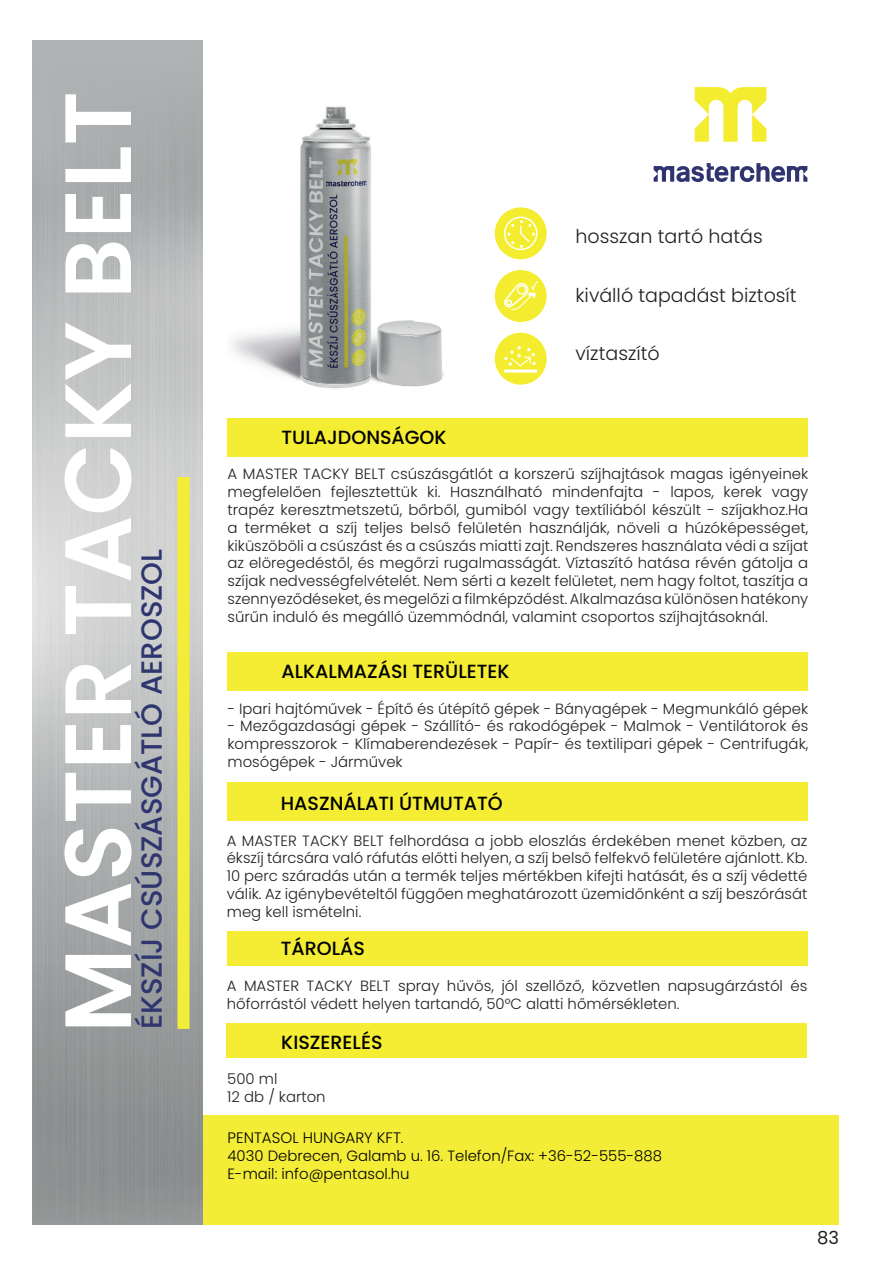
<style>
.page{position:relative;width:893px;height:1268px;background:#fff}
.page>*{position:absolute;margin:0;border:0;box-sizing:border-box;transform-origin:0 0}
.t1{font:600 93.9px "Poppins";color:#fff}
.t2{font:500 29.1px "Poppins";color:#2e356f}
.t3{font:500 19.05px "Poppins";color:#000001}
.t4{font:300 19.05px "Poppins";color:#231f20}
.t5{font:18px "Poppins";color:#231f20}
.t6{font:300 15.15px "Poppins";color:#000001}
.t7{font:300 14.85px/17.9px "Poppins";color:#231f20;text-align:justify}
.t8{font:300 14.85px/17.9px "Poppins";color:#000001}
</style>
<div class="page">
<div style="left:32px;top:1114px;width:807px;height:110px;background:#f4ed37"></div>
<div style="left:227px;top:418px;width:581px;height:38px;background:#f4ed33"></div>
<div style="left:227px;top:652px;width:581px;height:38px;background:#f4ed33"></div>
<img style="left:32px;top:40px;width:170px;height:1184px">
<div style="left:178px;top:477px;width:12px;height:551px;background:#f4ed37"></div>
<img style="left:232px;top:106px;width:212px;height:283px">
<div style="left:227px;top:782px;width:581px;height:38px;background:#f4ed33"></div>
<div style="left:227px;top:930px;width:580px;height:35px;background:#f4ed33"></div>
<svg style="left:695px;top:87px;width:71px;height:55px"></svg>
<svg style="left:654px;top:163px;width:153px;height:19px"></svg>
<div style="left:495px;top:207px;width:52px;height:52px;background:#f4ed2f;border-radius:50%"></div>
<svg style="left:504px;top:216px;width:33px;height:34px"></svg>
<div style="left:495px;top:270px;width:52px;height:52px;background:#f4ed2f;border-radius:50%"></div>
<svg style="left:504px;top:281px;width:34px;height:30px"></svg>
<div style="left:495px;top:332px;width:52px;height:52px;background:#f4ed2f;border-radius:50%"></div>
<svg style="left:504px;top:346px;width:34px;height:26px"></svg>
<div style="left:226px;top:1022px;width:581px;height:35px;background:#f4ed33"></div>
<h1 class="t1" style="left:44px;top:1032px;width:942px;rotate:-90deg">MASTER TACKY BELT</h1>
<h2 class="t2" style="left:135px;top:1028px;width:481px;rotate:-90deg">ÉKSZÍJ CSÚSZÁSGÁTLÓ AEROSZOL</h2>
<p class="t4" style="left:575px;top:225px;width:189px">hosszan tartó hatás</p>
<p class="t4" style="left:575px;top:284px;width:223px">kiválló tapadást biztosít</p>
<p class="t4" style="left:575px;top:342px;width:86px">víztaszító</p>
<p class="t3" style="left:281px;top:426px;width:167px">TULAJDONSÁGOK</p>
<p class="t7" style="left:227px;top:465px;width:582px">A MASTER TACKY BELT csúszásgátlót a korszerű szíjhajtások magas igényeinek megfelelően fejlesztettük ki. Használható mindenfajta - lapos, kerek vagy trapéz keresztmetszetű, bőrből, gumiból vagy textíliából készült - szíjakhoz.Ha a terméket a szíj teljes belső felületén használják, növeli a húzóképességet, kiküszöböli a csúszást és a csúszás miatti zajt. Rendszeres használata védi a szíjat az elöregedéstől, és megőrzi rugalmasságát. Víztaszító hatása révén gátolja a szíjak nedvességfelvételét. Nem sérti a kezelt felületet, nem hagy foltot, taszítja a szennyeződéseket, és megelőzi a filmképződést. Alkalmazása különösen hatékony sűrűn induló és megálló üzemmódnál, valamint csoportos szíjhajtásoknál.</p>
<p class="t3" style="left:281px;top:660px;width:230px">ALKALMAZÁSI TERÜLETEK</p>
<p class="t7" style="left:227px;top:699px;width:582px">- Ipari hajtóművek - Építő és útépítő gépek - Bányagépek - Megmunkáló gépek</p>
<p class="t7" style="left:227px;top:717px;width:582px">- Mezőgazdasági gépek - Szállító- és rakodógépek - Malmok - Ventilátorok és kompresszorok - Klímaberendezések - Papír- és textilipari gépek - Centrifugák, mosógépek - Járművek</p>
<p class="t3" style="left:281px;top:792px;width:223px">HASZNÁLATI ÚTMUTATÓ</p>
<p class="t7" style="left:227px;top:831px;width:582px">A MASTER TACKY BELT felhordása a jobb eloszlás érdekében menet közben, az ékszíj tárcsára való ráfutás előtti helyen, a szíj belső felfekvő felületére ajánlott. Kb.<br>10 perc száradás után a termék teljes mértékben kifejti hatását, és a szíj védetté válik. Az igénybevételtől függően meghatározott üzemidőnként a szíj beszórását meg kell ismételni.</p>
<p class="t3" style="left:281px;top:937px;width:86px">TÁROLÁS</p>
<p class="t7" style="left:227px;top:976px;width:582px">A MASTER TACKY BELT spray hűvös, jól szellőző, közvetlen napsugárzástól és hőforrástól védett helyen tartandó, 50°C alatti hőmérsékleten.</p>
<p class="t3" style="left:281px;top:1030px;width:103px">KISZERELÉS</p>
<p class="t7" style="left:227px;top:1070px;width:100px">500 ml<br>12 db / karton</p>
<p class="t6" style="left:227px;top:1128px;width:178px">PENTASOL HUNGARY KFT.</p>
<p class="t8" style="left:227px;top:1146px;width:436px">4030 Debrecen, Galamb u. 16. Telefon/Fax: +36-52-555-888<br>E-mail: info@pentasol.hu</p>
<p class="t5" style="left:817px;top:1226px;width:23px">83</p>
</div>
